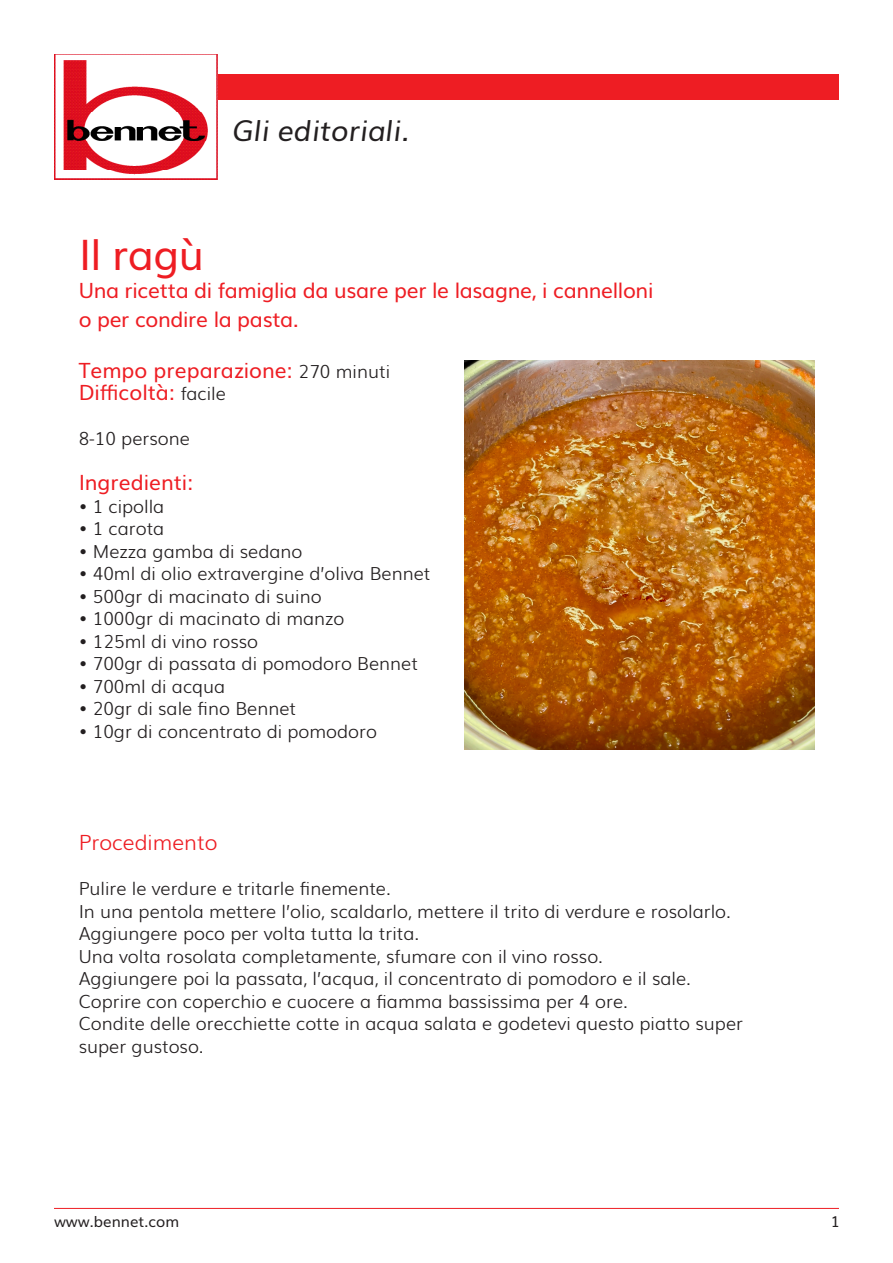
<style>
.page{position:relative;width:893px;height:1263px;background:#fff}
.page>*{position:absolute;margin:0;border:0;box-sizing:border-box;transform-origin:0 0}
.t1{font:42px "Muli";letter-spacing:-.015em;color:#ee1d23}
.t2{font:italic 28.5px "Muli";color:#231f20}
.t3{font:21px "Muli";letter-spacing:-.015em;color:#ee1d23}
.t4{font:300 21px "Muli";color:#ee1d23}
.t5{font:300 18px/22.5px "Muli";color:#231f20}
.t6{font:15px "Muli";color:#231f20}
.s1{font-weight:300;font-size:18px;color:#231f20}
.s2{font-family:"Gotham";font-weight:500}
</style>
<div class="page">
<div style="left:54px;top:74px;width:785px;height:26px;background:#ee1d23"></div>
<img style="left:54px;top:54px;width:163px;height:126px">
<hr style="left:54px;top:1208px;width:785px;height:1px;background:#ee1d23">
<img style="left:465px;top:360px;width:349px;height:389px">
<p class="t2" style="left:233px;top:107px;width:178px">Gli editoriali.</p>
<p class="t1" style="left:79px;top:220px;width:127px">Il ragù</p>
<p class="t3" style="left:79px;top:273px;width:576px">Una ricetta di famiglia da usare per le lasagne, i cannelloni</p>
<p class="t3" style="left:79px;top:302px;width:221px">o per condire la pasta.</p>
<p class="t3" style="left:79px;top:353px;width:313px">Tempo preparazione: <span class="s1">270 minuti</span></p>
<p class="t3" style="left:79px;top:375px;width:149px">Difficoltà: <span class="s1">facile</span></p>
<p class="t5" style="left:79px;top:426px;width:113px">8-10 persone</p>
<p class="t3" style="left:79px;top:465px;width:116px">Ingredienti:</p>
<p class="t5" style="left:79px;top:494px;width:87px"><span class="s2">•</span> 1 cipolla</p>
<p class="t5" style="left:79px;top:516px;width:87px"><span class="s2">•</span> 1 carota</p>
<p class="t5" style="left:79px;top:539px;width:225px"><span class="s2">•</span> Mezza gamba di sedano</p>
<p class="t5" style="left:79px;top:561px;width:353px"><span class="s2">•</span> 40ml di olio extravergine d’oliva Bennet</p>
<p class="t5" style="left:79px;top:584px;width:244px"><span class="s2">•</span> 500gr di macinato di suino</p>
<p class="t5" style="left:79px;top:606px;width:267px"><span class="s2">•</span> 1000gr di macinato di manzo</p>
<p class="t5" style="left:79px;top:629px;width:181px"><span class="s2">•</span> 125ml di vino rosso</p>
<p class="t5" style="left:79px;top:651px;width:341px"><span class="s2">•</span> 700gr di passata di pomodoro Bennet</p>
<p class="t5" style="left:79px;top:674px;width:148px"><span class="s2">•</span> 700ml di acqua</p>
<p class="t5" style="left:79px;top:696px;width:219px"><span class="s2">•</span> 20gr di sale fino Bennet</p>
<p class="t5" style="left:79px;top:719px;width:300px"><span class="s2">•</span> 10gr di concentrato di pomodoro</p>
<p class="t4" style="left:79px;top:826px;width:140px">Procedimento</p>
<p class="t5" style="left:79px;top:876px;width:314px">Pulire le verdure e tritarle finemente.</p>
<p class="t5" style="left:79px;top:899px;width:654px">In una pentola mettere l’olio, scaldarlo, mettere il trito di verdure e rosolarlo.</p>
<p class="t5" style="left:79px;top:921px;width:342px">Aggiungere poco per volta tutta la trita.</p>
<p class="t5" style="left:79px;top:944px;width:526px">Una volta rosolata completamente, sfumare con il vino rosso.</p>
<p class="t5" style="left:79px;top:966px;width:614px">Aggiungere poi la passata, l’acqua, il concentrato di pomodoro e il sale.</p>
<p class="t5" style="left:79px;top:989px;width:551px">Coprire con coperchio e cuocere a fiamma bassissima per 4 ore.</p>
<p class="t5" style="left:79px;top:1011px;width:666px">Condite delle orecchiette cotte in acqua salata e godetevi questo piatto super super gustoso.</p>
<p class="t6" style="left:54px;top:1209px;width:127px">www.bennet.com</p>
<p class="t6" style="left:831px;top:1209px;width:11px">1</p>
</div>
